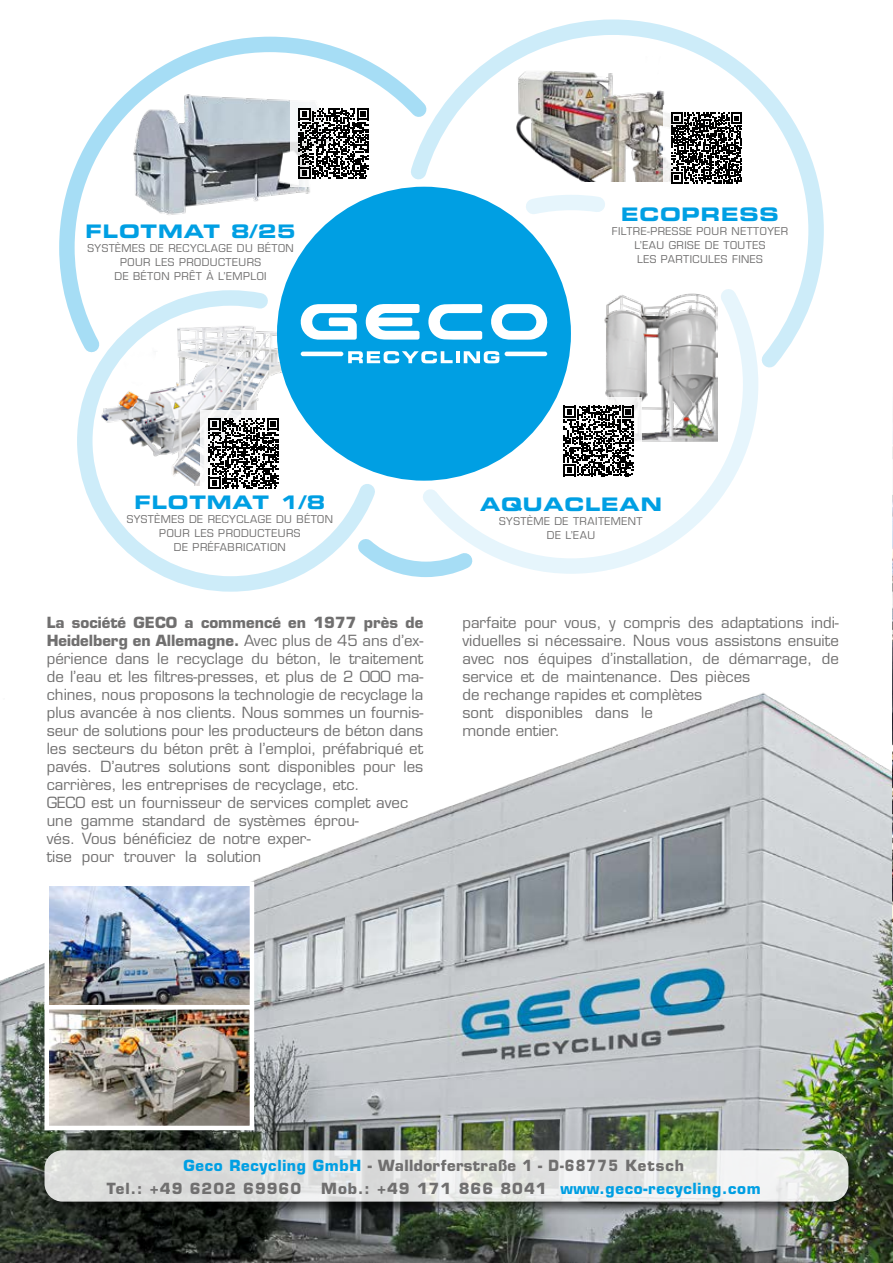
<style>
.page{position:relative;width:893px;height:1263px;background:#fff}
.page>*{position:absolute;margin:0;border:0;box-sizing:border-box;transform-origin:0 0}
.t1{font:18.6px "Eurostile LT Std Bold Ex 2";letter-spacing:.045em;color:#009fe3}
.t2{font:15px/18px "Eurostile LT Std";color:#706f6f}
.t3{font:700 15px "Eurostile LT Std";letter-spacing:.02em;color:#706f6f}
.t4{font:700 15px "Eurostile LT Std";color:#706f6f}
.t5{font:700 15px "Eurostile LT Std";letter-spacing:.045em;color:#009fe3}
.t6{font:10.5px/14px "Eurostile LT Std";letter-spacing:.045em;color:#706f6f;text-align:center}
.s1{font-weight:400}
</style>
<div class="page">
<svg style="left:77px;top:354px;width:299px;height:238px"></svg>
<svg style="left:357px;top:537px;width:88px;height:42px"></svg>
<img style="left:0;top:685px;width:893px;height:578px">
<div style="left:42px;top:1148px;width:821px;height:68px;background:#000;opacity:.75"></div>
<svg style="left:45px;top:1150px;width:803px;height:51px;fill:#e0e2df"></svg>
<svg style="left:421px;top:369px;width:337px;height:206px"></svg>
<svg style="left:428px;top:19px;width:396px;height:350px"></svg>
<svg style="left:59px;top:36px;width:369px;height:318px"></svg>
<svg style="left:524px;top:193px;width:83px;height:23px"></svg>
<img style="left:501px;top:57px;width:232px;height:124px">
<img style="left:87px;top:53px;width:247px;height:212px">
<div style="left:291px;top:100px;width:86px;height:87px;background:#fff"></div>
<svg style="left:298px;top:108px;width:71px;height:71px"></svg>
<div style="left:663px;top:105px;width:87px;height:86px;background:#fff"></div>
<svg style="left:671px;top:113px;width:71px;height:70px"></svg>
<div style="left:200px;top:410px;width:87px;height:87px;background:#fff"></div>
<svg style="left:208px;top:418px;width:71px;height:71px"></svg>
<img style="left:603px;top:290px;width:115px;height:154px">
<div style="left:556px;top:398px;width:86px;height:86px;background:#fff"></div>
<svg style="left:564px;top:406px;width:70px;height:70px"></svg>
<div style="left:280px;top:190px;width:288px;height:288px;background:#009fe3;border-radius:50%"></div>
<svg style="left:491px;top:304px;width:57px;height:36px"></svg>
<svg style="left:300px;top:304px;width:182px;height:36px"></svg>
<hr style="left:505px;top:352px;width:42px;height:4px;background:#fff;border-radius:2px">
<hr style="left:301px;top:352px;width:42px;height:4px;background:#fff;border-radius:2px">
<svg style="left:348px;top:351px;width:105px;height:12px"></svg>
<hr style="left:456px;top:351px;width:4px;height:12px;background:#fff">
<svg style="left:464px;top:351px;width:35px;height:12px"></svg>
<img style="left:50px;top:886px;width:199px;height:239px">
<div style="left:45px;top:881px;width:209px;height:128px;border:4px solid #fff"></div>
<div style="left:45px;top:1005px;width:209px;height:125px;border:4px solid #fff"></div>
<p class="t1" style="left:86px;top:218px;width:136px">FLOTMAT</p>
<p class="t6" style="left:87px;top:241px;width:208px">SYSTÈMES DE RECYCLAGE DU BÉTON<br>POUR LES PRODUCTEURS<br>DE BÉTON PRÊT À ’LEMPLOI</p>
<p class="t1" style="left:231px;top:218px;width:66px">8/25</p>
<p class="t1" style="left:621px;top:202px;width:159px">ECOPRESS</p>
<p class="t6" style="left:612px;top:225px;width:178px">FILTRE-PRESSE POUR NETTOYER ’LEAU GRISE DE TOUTES<br>LES PARTICULES FINES</p>
<p class="t1" style="left:134px;top:489px;width:136px">FLOTMAT</p>
<p class="t6" style="left:127px;top:512px;width:208px">SYSTÈMES DE RECYCLAGE DU BÉTON<br>POUR LES PRODUCTEURS<br>DE PRÉFABRICATION</p>
<p class="t1" style="left:280px;top:489px;width:47px">1/8</p>
<p class="t3" style="left:47px;top:613px;width:19px">La</p>
<p class="t4" style="left:72px;top:613px;width:56px">société</p>
<p class="t3" style="left:133px;top:613px;width:45px">GECO</p>
<p class="t3" style="left:185px;top:613px;width:11px">a</p>
<p class="t4" style="left:201px;top:613px;width:81px">commencé</p>
<p class="t3" style="left:288px;top:613px;width:19px">en</p>
<p class="t3" style="left:313px;top:613px;width:45px">1977</p>
<p class="t3" style="left:364px;top:613px;width:36px">près</p>
<p class="t3" style="left:405px;top:613px;width:19px">de</p>
<p class="t4" style="left:47px;top:631px;width:378px">Heidelberg en Allemagne. <span class="s1">Avec plus de 45 ans ’d ex-</span></p>
<p class="t2" style="left:47px;top:685px;width:378px">chines, nous proposons la technologie de recyclage la</p>
<p class="t2" style="left:47px;top:649px;width:62px">périence</p>
<p class="t2" style="left:115px;top:649px;width:35px">dans</p>
<p class="t2" style="left:157px;top:649px;width:13px">le</p>
<p class="t2" style="left:177px;top:649px;width:68px">recyclage</p>
<p class="t2" style="left:252px;top:649px;width:19px">du</p>
<p class="t2" style="left:277px;top:649px;width:46px">béton,</p>
<p class="t2" style="left:329px;top:649px;width:13px">le</p>
<p class="t2" style="left:349px;top:649px;width:76px">traitement</p>
<p class="t2" style="left:47px;top:667px;width:378px">de ’l eau et les filtres-presses, et plus de 2 000 ma-</p>
<p class="t2" style="left:47px;top:721px;width:378px">seur de solutions pour les producteurs de béton dans</p>
<p class="t2" style="left:47px;top:703px;width:378px">plus avancée à nos clients. Nous sommes un fournis-</p>
<p class="t2" style="left:47px;top:739px;width:378px;text-align:right">les secteurs du béton prêt ’là emploi, préfabriqué et les</p>
<p class="t2" style="left:47px;top:757px;width:363px">pavés D. ’autres<br>carrières, les entreprises de recyclage, etc.<br>GECO est un fournisseur de services complet avec</p>
<p class="t2" style="left:207px;top:847px;width:56px">solution</p>
<p class="t2" style="left:168px;top:757px;width:64px">solutions</p>
<p class="t2" style="left:278px;top:757px;width:79px">disponibles</p>
<p class="t2" style="left:239px;top:757px;width:32px">sont</p>
<p class="t2" style="left:363px;top:757px;width:34px">pour</p>
<p class="t2" style="left:142px;top:811px;width:65px">standard</p>
<p class="t2" style="left:214px;top:811px;width:19px">de</p>
<p class="t2" style="left:239px;top:811px;width:68px">systèmes</p>
<p class="t2" style="left:314px;top:811px;width:46px">éprou-</p>
<p class="t2" style="left:81px;top:811px;width:55px">gamme</p>
<p class="t2" style="left:47px;top:811px;width:27px">une</p>
<p class="t2" style="left:123px;top:829px;width:70px">bénéficiez</p>
<p class="t2" style="left:82px;top:829px;width:35px">Vous</p>
<p class="t2" style="left:199px;top:829px;width:19px">de</p>
<p class="t2" style="left:47px;top:829px;width:30px">vés.</p>
<p class="t2" style="left:223px;top:829px;width:39px">notre</p>
<p class="t2" style="left:268px;top:829px;width:45px">exper-</p>
<p class="t2" style="left:47px;top:847px;width:27px">tise</p>
<p class="t2" style="left:185px;top:847px;width:13px">la</p>
<p class="t2" style="left:124px;top:847px;width:53px">trouver</p>
<p class="t2" style="left:82px;top:847px;width:34px">pour</p>
<p class="t1" style="left:480px;top:491px;width:183px">AQUACLEAN</p>
<p class="t6" style="left:499px;top:514px;width:145px">SYSTÈME DE TRAITEMENT<br>DE ’LEAU</p>
<p class="t2" style="left:462px;top:613px;width:56px">parfaite</p>
<p class="t2" style="left:524px;top:613px;width:34px">pour</p>
<p class="t2" style="left:564px;top:613px;width:53px">vous y,</p>
<p class="t2" style="left:624px;top:613px;width:59px">compris</p>
<p class="t2" style="left:688px;top:613px;width:27px">des</p>
<p class="t2" style="left:721px;top:613px;width:84px">adaptations</p>
<p class="t2" style="left:811px;top:613px;width:29px">indi-</p>
<p class="t2" style="left:462px;top:631px;width:378px">viduelles si nécessaire. Nous vous assistons ensuite</p>
<p class="t2" style="left:462px;top:649px;width:34px">avec</p>
<p class="t2" style="left:504px;top:649px;width:27px">nos</p>
<p class="t2" style="left:538px;top:649px;width:55px">équipes</p>
<p class="t2" style="left:602px;top:649px;width:93px">’d installation,</p>
<p class="t2" style="left:703px;top:649px;width:19px">de</p>
<p class="t2" style="left:729px;top:649px;width:85px">démarrage,</p>
<p class="t2" style="left:462px;top:667px;width:52px">service</p>
<p class="t2" style="left:462px;top:685px;width:241px">de rechange rapides et complètes</p>
<p class="t2" style="left:641px;top:703px;width:13px">le</p>
<p class="t2" style="left:542px;top:667px;width:19px">de</p>
<p class="t2" style="left:567px;top:667px;width:98px">maintenance.</p>
<p class="t2" style="left:670px;top:667px;width:29px">Des</p>
<p class="t2" style="left:705px;top:667px;width:47px">pièces</p>
<p class="t2" style="left:520px;top:667px;width:15px">et</p>
<p class="t2" style="left:505px;top:703px;width:79px">disponibles</p>
<p class="t2" style="left:595px;top:703px;width:35px">dans</p>
<p class="t2" style="left:462px;top:703px;width:99px">sont<br>monde entier.</p>
<p class="t2" style="left:822px;top:649px;width:19px">de</p>
<p class="t3" style="left:107px;top:1179px;width:37px">Tel.:</p>
<p class="t5" style="left:183px;top:1156px;width:41px">Geco</p>
<p class="t5" style="left:229px;top:1156px;width:78px">Recycling</p>
<p class="t5" style="left:313px;top:1156px;width:50px">GmbH</p>
<p class="t3" style="left:368px;top:1156px;width:252px">- Walldorferstraße 1 D- -68775</p>
<p class="t3" style="left:626px;top:1156px;width:60px">Ketsch</p>
<p class="t3" style="left:150px;top:1179px;width:34px">+49</p>
<p class="t3" style="left:190px;top:1179px;width:48px">6202</p>
<p class="t3" style="left:243px;top:1179px;width:59px">69960</p>
<p class="t3" style="left:321px;top:1179px;width:50px">Mob.:</p>
<p class="t3" style="left:377px;top:1179px;width:34px">+49</p>
<p class="t3" style="left:417px;top:1179px;width:36px">171</p>
<p class="t3" style="left:459px;top:1179px;width:36px">866</p>
<p class="t3" style="left:500px;top:1179px;width:48px">8041</p>
<p class="t5" style="left:560px;top:1179px;width:202px">www.geco-recycling.com</p>
</div>
